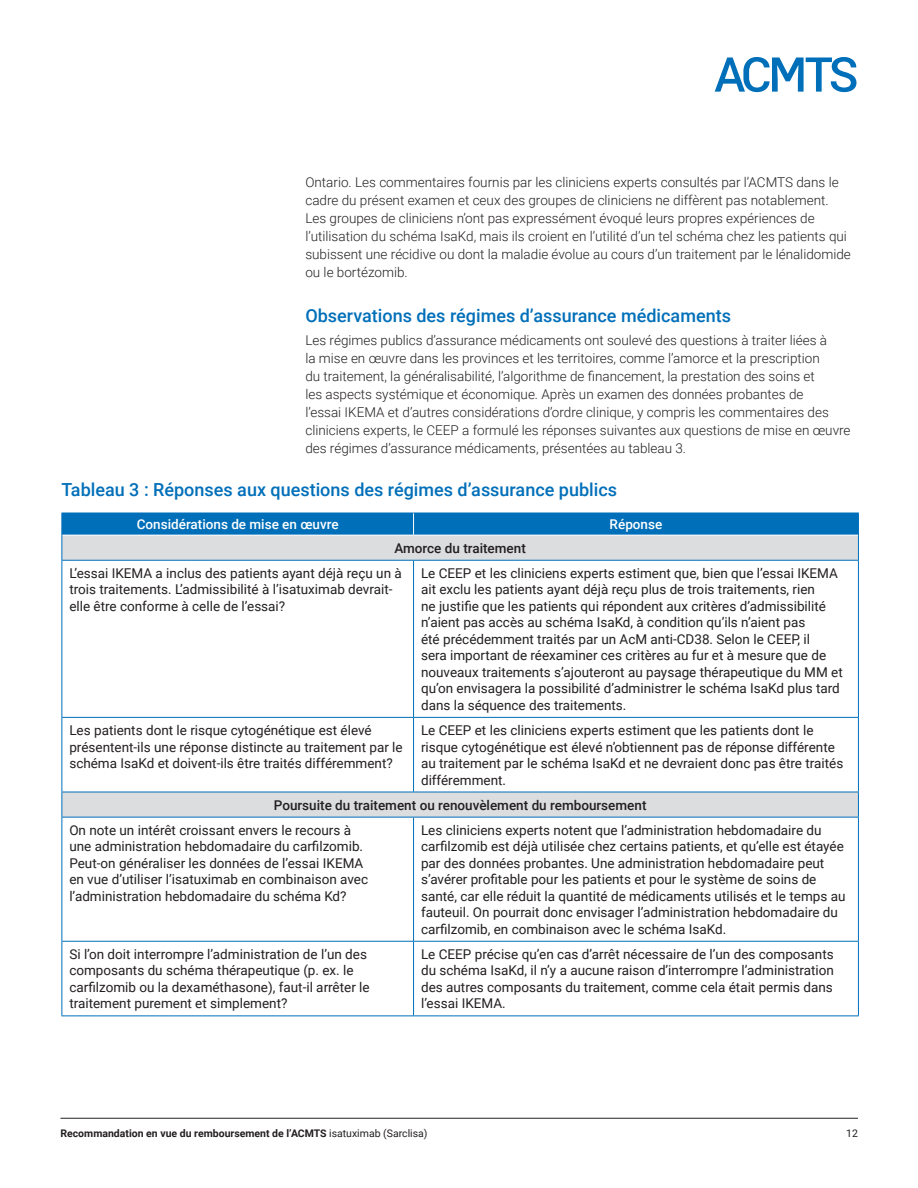
<style>
.page{position:relative;width:918px;height:1188px;background:#fff}
.page>*{position:absolute;margin:0;border:0;box-sizing:border-box;transform-origin:0 0}
.t1{font:500 18px "Roboto";color:#006fb9}
.t2{font:13.5px/16.5px "Roboto";color:#231f20}
.t3{font:300 13.5px/18px "Roboto";color:#231f20}
.t4{font:500 13.5px "Roboto";color:#231f20}
.t5{font:500 13.5px "Roboto";color:#fff}
.t6{font:700 10.5px "Roboto";color:#231f20}
.t7{font:10.5px "Roboto";color:#231f20}
.s1{font-weight:400}
</style>
<div class="page">
<svg style="left:715px;top:57px;width:141px;height:35px"></svg>
<hr style="left:60px;top:1118px;width:798px;height:1px;background:#231f20">
<svg style="left:63px;top:561px;width:795px;height:256px"></svg>
<hr style="left:62px;top:561px;width:1px;height:156px;background:#006fb9">
<hr style="left:413px;top:561px;width:1px;height:156px;background:#006fb9">
<hr style="left:858px;top:561px;width:1px;height:156px;background:#006fb9">
<hr style="left:62px;top:717px;width:352px;height:1px;background:#006fb9">
<hr style="left:62px;top:718px;width:1px;height:74px;background:#006fb9">
<hr style="left:414px;top:717px;width:445px;height:1px;background:#006fb9">
<hr style="left:413px;top:718px;width:1px;height:74px;background:#006fb9">
<hr style="left:858px;top:718px;width:1px;height:74px;background:#006fb9">
<hr style="left:62px;top:818px;width:1px;height:123px;background:#006fb9">
<hr style="left:413px;top:818px;width:1px;height:123px;background:#006fb9">
<hr style="left:858px;top:818px;width:1px;height:123px;background:#006fb9">
<hr style="left:62px;top:941px;width:352px;height:1px;background:#006fb9">
<hr style="left:62px;top:942px;width:1px;height:74px;background:#006fb9">
<hr style="left:414px;top:941px;width:445px;height:1px;background:#006fb9">
<hr style="left:413px;top:942px;width:1px;height:74px;background:#006fb9">
<hr style="left:858px;top:942px;width:1px;height:74px;background:#006fb9">
<svg style="left:62px;top:513px;width:797px;height:47px;background:#76aacd"></svg>
<hr style="left:62px;top:560px;width:352px;height:1px;background:#006fb9">
<hr style="left:414px;top:560px;width:445px;height:1px;background:#006fb9">
<hr style="left:62px;top:792px;width:352px;height:1px;background:#006fb9">
<svg style="left:62px;top:792px;width:1px;height:25px"></svg>
<hr style="left:414px;top:792px;width:445px;height:1px;background:#006fb9">
<svg style="left:858px;top:792px;width:1px;height:25px"></svg>
<hr style="left:62px;top:817px;width:352px;height:1px;background:#006fb9">
<hr style="left:414px;top:817px;width:445px;height:1px;background:#006fb9">
<hr style="left:62px;top:1016px;width:352px;height:1px;background:#006fb9">
<hr style="left:414px;top:1016px;width:445px;height:1px;background:#006fb9">
<p class="t3" style="left:305px;top:173px;width:547px">Ontario. Les commentaires fournis par les cliniciens experts consultés par l’ACMTS dans le cadre du présent examen et ceux des groupes de cliniciens ne diffèrent pas notablement.<br>Les groupes de cliniciens n’ont pas expressément évoqué leurs propres expériences de l’utilisation du schéma IsaKd, mais ils croient en l’utilité d’un tel schéma chez les patients qui subissent une récidive ou dont la maladie évolue au cours d’un traitement par le lénalidomide ou le bortézomib.</p>
<h1 class="t1" style="left:305px;top:303px;width:427px">Observations des régimes d’assurance médicaments</h1>
<p class="t3" style="left:305px;top:330px;width:547px">Les régimes publics d’assurance médicaments ont soulevé des questions à traiter liées à<br>la mise en œuvre dans les provinces et les territoires, comme l’amorce et la prescription<br>du traitement, la généralisabilité, l’algorithme de financement, la prestation des soins et<br>les aspects systémique et économique. Après un examen des données probantes de<br>l’essai IKEMA et d’autres considérations d’ordre clinique, y compris les commentaires des cliniciens experts, le CEEP a formulé les réponses suivantes aux questions de mise en œuvre des régimes d’assurance médicaments, présentées au tableau 3.</p>
<h1 class="t1" style="left:62px;top:477px;width:557px">Tableau 3 : Réponses aux questions des régimes d’assurance publics</h1>
<p class="t5" style="left:137px;top:515px;width:203px">Considérations de mise en œuvre</p>
<p class="t5" style="left:610px;top:515px;width:54px">Réponse</p>
<p class="t4" style="left:394px;top:538px;width:133px">Amorce du traitement</p>
<p class="t2" style="left:69px;top:564px;width:334px">L’essai IKEMA a inclus des patients ayant déjà reçu un à trois traitements. L’admissibilité à l’isatuximab devrait&shy;elle être conforme à celle de l’essai?</p>
<p class="t2" style="left:421px;top:564px;width:423px">Le CEEP et les cliniciens experts estiment que, bien que l’essai IKEMA ait exclu les patients ayant déjà reçu plus de trois traitements, rien<br>ne justifie que les patients qui répondent aux critères d’admissibilité n’aient pas accès au schéma IsaKd, à condition qu’ils n’aient pas<br>été précédemment traités par un AcM anti-CD38. Selon le CEEP, il<br>sera important de réexaminer ces critères au fur et à mesure que de nouveaux traitements s’ajouteront au paysage thérapeutique du MM et qu’on envisagera la possibilité d’administrer le schéma IsaKd plus tard dans la séquence des traitements.</p>
<p class="t2" style="left:69px;top:721px;width:335px">Les patients dont le risque cytogénétique est élevé présentent-ils une réponse distincte au traitement par le schéma IsaKd et doivent-ils être traités différemment?</p>
<p class="t2" style="left:421px;top:721px;width:424px">Le CEEP et les cliniciens experts estiment que les patients dont le risque cytogénétique est élevé n’obtiennent pas de réponse différente au traitement par le schéma IsaKd et ne devraient donc pas être traités différemment.</p>
<p class="t4" style="left:274px;top:795px;width:374px">Poursuite du traitement ou renouvèlement du remboursement</p>
<p class="t2" style="left:69px;top:821px;width:300px">On note un intérêt croissant envers le recours à une administration hebdomadaire du carfilzomib.<br>Peut-on généraliser les données de l’essai IKEMA en vue d’utiliser l’isatuximab en combinaison avec l’administration hebdomadaire du schéma Kd?</p>
<p class="t2" style="left:421px;top:821px;width:426px">Les cliniciens experts notent que l’administration hebdomadaire du carfilzomib est déjà utilisée chez certains patients, et qu’elle est étayée par des données probantes. Une administration hebdomadaire peut s’avérer profitable pour les patients et pour le système de soins de santé, car elle réduit la quantité de médicaments utilisés et le temps au fauteuil. On pourrait donc envisager l’administration hebdomadaire du carfilzomib, en combinaison avec le schéma IsaKd.</p>
<p class="t2" style="left:69px;top:945px;width:302px">Si l’on doit interrompre l’administration de l’un des composants du schéma thérapeutique (p. ex. le carfilzomib ou la dexaméthasone), faut-il arrêter le traitement purement et simplement?</p>
<p class="t2" style="left:421px;top:945px;width:414px;text-align:justify">Le CEEP précise qu’en cas d’arrêt nécessaire de l’un des composants du schéma IsaKd, il n’y a aucune raison d’interrompre l’administration des autres composants du traitement, comme cela était permis dans l’essai IKEMA.</p>
<p class="t6" style="left:60px;top:1126px;width:369px">Recommandation en vue du remboursement de l’ACMTS <span class="s1">isatuximab (Sarclisa)</span></p>
<p class="t7" style="left:846px;top:1126px;width:13px">12</p>
</div>
